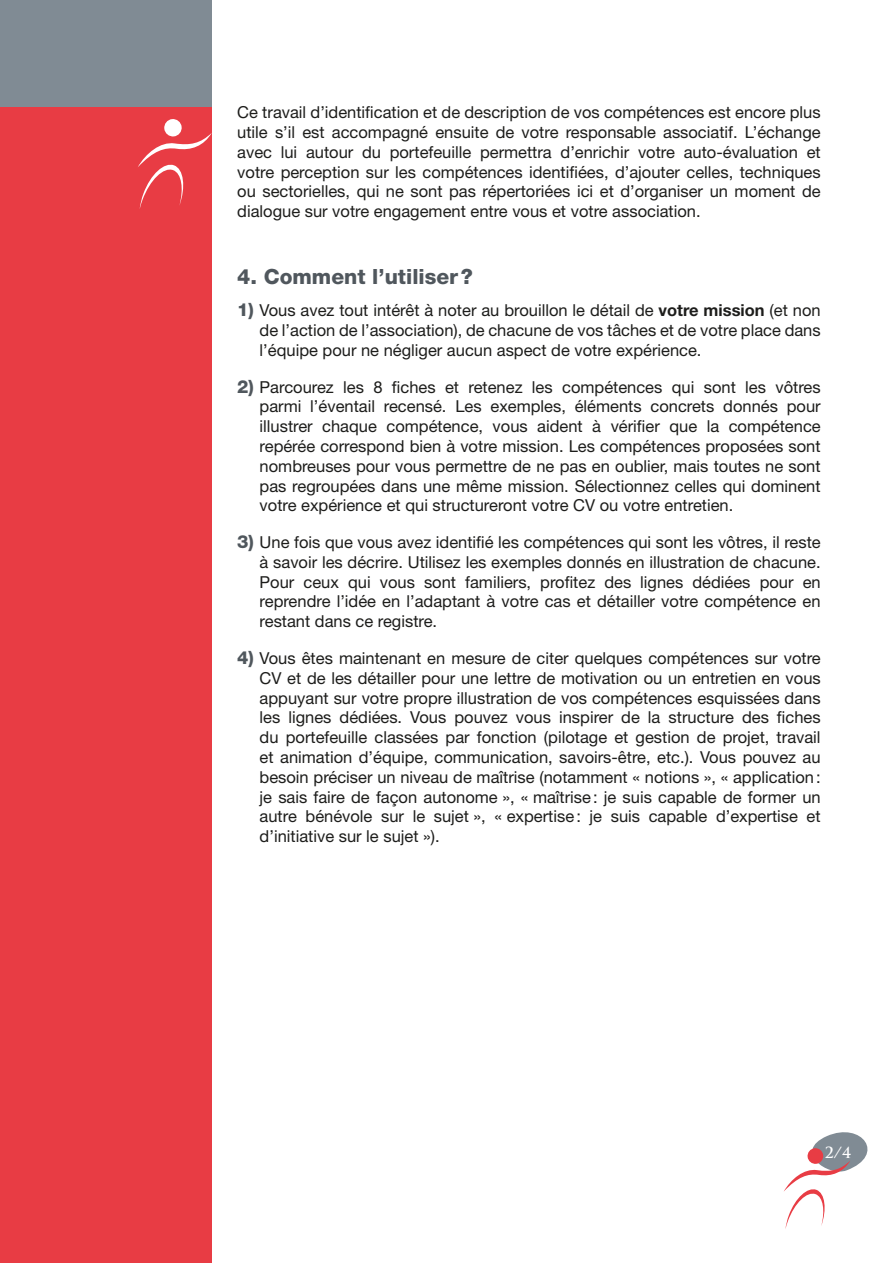
<style>
.page{position:relative;width:893px;height:1263px;background:#fff}
.page>*{position:absolute;margin:0;border:0;box-sizing:border-box;transform-origin:0 0}
.t1{font:800 21px "Helvetica Neue LT Std";color:#50575d}
.t2{font:16.5px/19.8px "Helvetica Neue LT Std";color:#1d1d1b;text-align:justify}
.t3{font:700 15px "Trajan Pro";color:#fff}
.s1{font-weight:800;font-size:18px;color:#50575d}
.s2{font-weight:700}
</style>
<div class="page">
<div style="left:0;top:0;width:212px;height:1263px;background:#e83c44"></div>
<div style="left:0;top:0;width:212px;height:106px;background:#808b94"></div>
<svg style="left:138px;top:119px;width:74px;height:90px"></svg>
<svg style="left:784px;top:1132px;width:84px;height:97px"></svg>
<p class="t2" style="left:237px;top:102px;width:585px">Ce travail d’identification et de description de vos compétences est encore plus utile s’il est accompagné ensuite de votre responsable associatif. L’échange avec lui autour du portefeuille permettra d’enrichir votre auto-évaluation et votre perception sur les compétences identifiées, d’ajouter celles, techniques ou sectorielles, qui ne sont pas répertoriées ici et d’organiser un moment de dialogue sur votre engagement entre vous et votre association.</p>
<p class="t1" style="left:237px;top:264px;width:237px">4. Comment l’utiliser?</p>
<p class="t2" style="left:260px;top:300px;width:563px;text-indent:-22px"><span class="s1">1)</span> Vous avez tout intérêt à noter au brouillon le détail de <span class="s2">votre mission</span> (et non de l’action de l’association), de chacune de vos tâches et de votre place dans l’équipe pour ne négliger aucun aspect de votre expérience.</p>
<p class="t2" style="left:260px;top:376px;width:563px;text-indent:-22px"><span class="s1">2)</span> Parcourez les 8 fiches et retenez les compétences qui sont les vôtres parmi l’éventail recensé. Les exemples, éléments concrets donnés pour illustrer chaque compétence, vous aident à vérifier que la compétence repérée correspond bien à votre mission. Les compétences proposées sont nombreuses pour vous permettre de ne pas en oublier, mais toutes ne sont pas regroupées dans une même mission. Sélectionnez celles qui dominent votre expérience et qui structureront votre CV ou votre entretien.</p>
<p class="t2" style="left:260px;top:532px;width:563px;text-indent:-22px"><span class="s1">3)</span> Une fois que vous avez identifié les compétences qui sont les vôtres, il reste à savoir les décrire. Utilisez les exemples donnés en illustration de chacune.<br>Pour ceux qui vous sont familiers, profitez des lignes dédiées pour en reprendre l’idée en l’adaptant à votre cas et détailler votre compétence en restant dans ce registre.</p>
<p class="t2" style="left:260px;top:648px;width:563px;text-indent:-22px"><span class="s1">4)</span> Vous êtes maintenant en mesure de citer quelques compétences sur votre CV et de les détailler pour une lettre de motivation ou un entretien en vous appuyant sur votre propre illustration de vos compétences esquissées dans les lignes dédiées. Vous pouvez vous inspirer de la structure des fiches du portefeuille classées par fonction (pilotage et gestion de projet, travail et animation d’équipe, communication, savoirs-être, etc.). Vous pouvez au besoin préciser un niveau de maîtrise (notamment « notions », « application: je sais faire de façon autonome », « maîtrise: je suis capable de former un autre bénévole sur le sujet », « expertise: je suis capable d’expertise et d’initiative sur le sujet »).</p>
<p class="t3" style="left:825px;top:1143px;width:28px">2/4</p>
</div>
